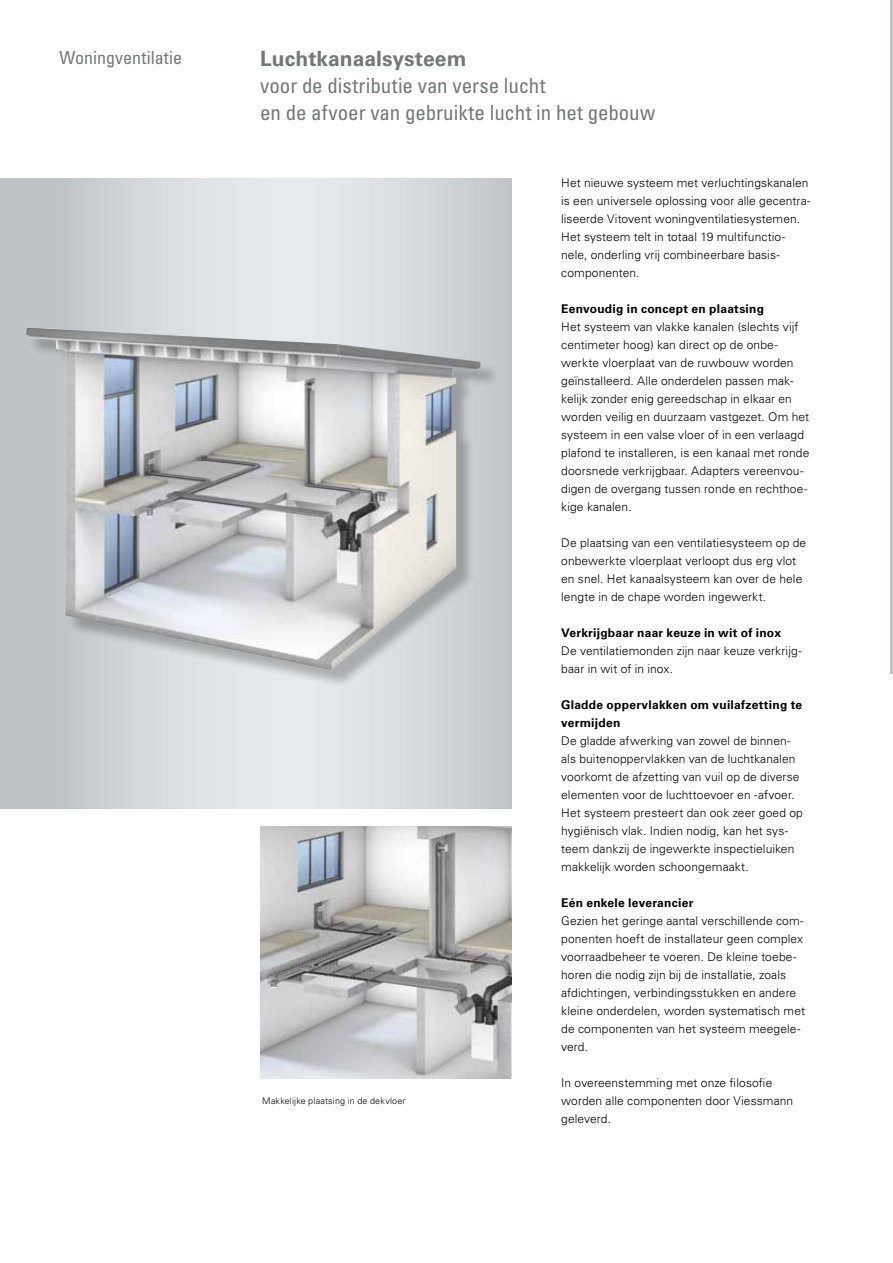
<style>
.page{position:relative;width:893px;height:1263px;background:#fff}
.page>*{position:absolute;margin:0;border:0;box-sizing:border-box;transform-origin:0 0}
.t1{font:condensed 21px/27px "Univers LT Std";letter-spacing:-.005em;color:#727777}
.t2{font:700 21px "Univers LT Std";color:#727777}
.t3{font:condensed 18px "Univers LT Std";color:#727777}
.t4{font:300 12px/18px "Univers LT Std";letter-spacing:.01em;color:#000}
.t5{font:700 12px/18px "Univers LT Std";letter-spacing:.02em;color:#000}
.t6{font:300 9px "Univers LT Std";letter-spacing:.02em;color:#000}
</style>
<div class="page">
<hr style="left:890px;top:0;width:3px;height:674px;background:#bfc3c6">
<svg style="left:0;top:179px;width:511px;height:630px;background:#d3d6d9"></svg>
<div style="left:29px;top:330px;width:470px;height:358px;background:#000;opacity:.25"></div>
<img style="left:26px;top:327px;width:455px;height:343px">
<img style="left:260px;top:827px;width:251px;height:252px">
<h2 class="t3" style="left:59px;top:46px;width:124px">Woningventilatie</h2>
<h1 class="t2" style="left:260px;top:47px;width:208px">Luchtkanaalsysteem</h1>
<h1 class="t1" style="left:260px;top:72px;width:397px">voor de distributie van verse lucht<br>en de afvoer van gebruikte lucht in het gebouw</h1>
<p class="t6" style="left:262px;top:1095px;width:145px">Makkelijke plaatsing in de dekvloer</p>
<p class="t4" style="left:561px;top:174px;width:251px">Het nieuwe systeem met verluchtingskanalen is een universele oplossing voor alle gecentra&shy;liseerde Vitovent woningventilatiesystemen.<br>Het systeem telt in totaal 19 multifunctio&shy;nele, onderling vrij combineerbare basis&shy;componenten.</p>
<p class="t5" style="left:561px;top:300px;width:204px">Eenvoudig in concept en plaatsing</p>
<p class="t4" style="left:561px;top:318px;width:250px">Het systeem van vlakke kanalen (slechts vijf centimeter hoog) kan direct op de onbe&shy;werkte vloerplaat van de ruwbouw worden geïnstalleerd. Alle onderdelen passen mak&shy;kelijk zonder enig gereedschap in elkaar en worden veilig en duurzaam vastgezet. Om het systeem in een valse vloer of in een verlaagd plafond te installeren, is een kanaal met ronde doorsnede verkrijgbaar. Adapters vereenvou&shy;digen de overgang tussen ronde en rechthoe&shy;kige kanalen.</p>
<p class="t4" style="left:561px;top:534px;width:247px">De plaatsing van een ventilatiesysteem op de onbewerkte vloerplaat verloopt dus erg vlot en snel. Het kanaalsysteem kan over de hele lengte in de chape worden ingewerkt.</p>
<p class="t5" style="left:561px;top:624px;width:221px">Verkrijgbaar naar keuze in wit of inox</p>
<p class="t4" style="left:561px;top:642px;width:242px">De ventilatiemonden zijn naar keuze verkrijg&shy;baar in wit of in inox.</p>
<p class="t5" style="left:561px;top:696px;width:243px">Gladde oppervlakken om vuilafzetting te vermijden</p>
<p class="t4" style="left:561px;top:732px;width:243px">De gladde afwerking van zowel de binnen&shy;als buitenoppervlakken van de luchtkanalen voorkomt de afzetting van vuil op de diverse elementen voor de luchttoevoer en -afvoer.<br>Het systeem presteert dan ook zeer goed op hygiënisch vlak. Indien nodig, kan het sys&shy;teem dankzij de ingewerkte inspectieluiken makkelijk worden schoongemaakt.</p>
<p class="t5" style="left:561px;top:894px;width:134px">Eén enkele leverancier</p>
<p class="t4" style="left:561px;top:912px;width:245px">Gezien het geringe aantal verschillende com&shy;ponenten hoeft de installateur geen complex voorraadbeheer te voeren. De kleine toebe&shy;horen die nodig zijn bij de installatie, zoals afdichtingen, verbindingsstukken en andere kleine onderdelen, worden systematisch met de componenten van het systeem meegele&shy;verd.</p>
<p class="t4" style="left:561px;top:1074px;width:233px">In overeenstemming met onze filosofie worden alle componenten door Viessmann geleverd.</p>
</div>
